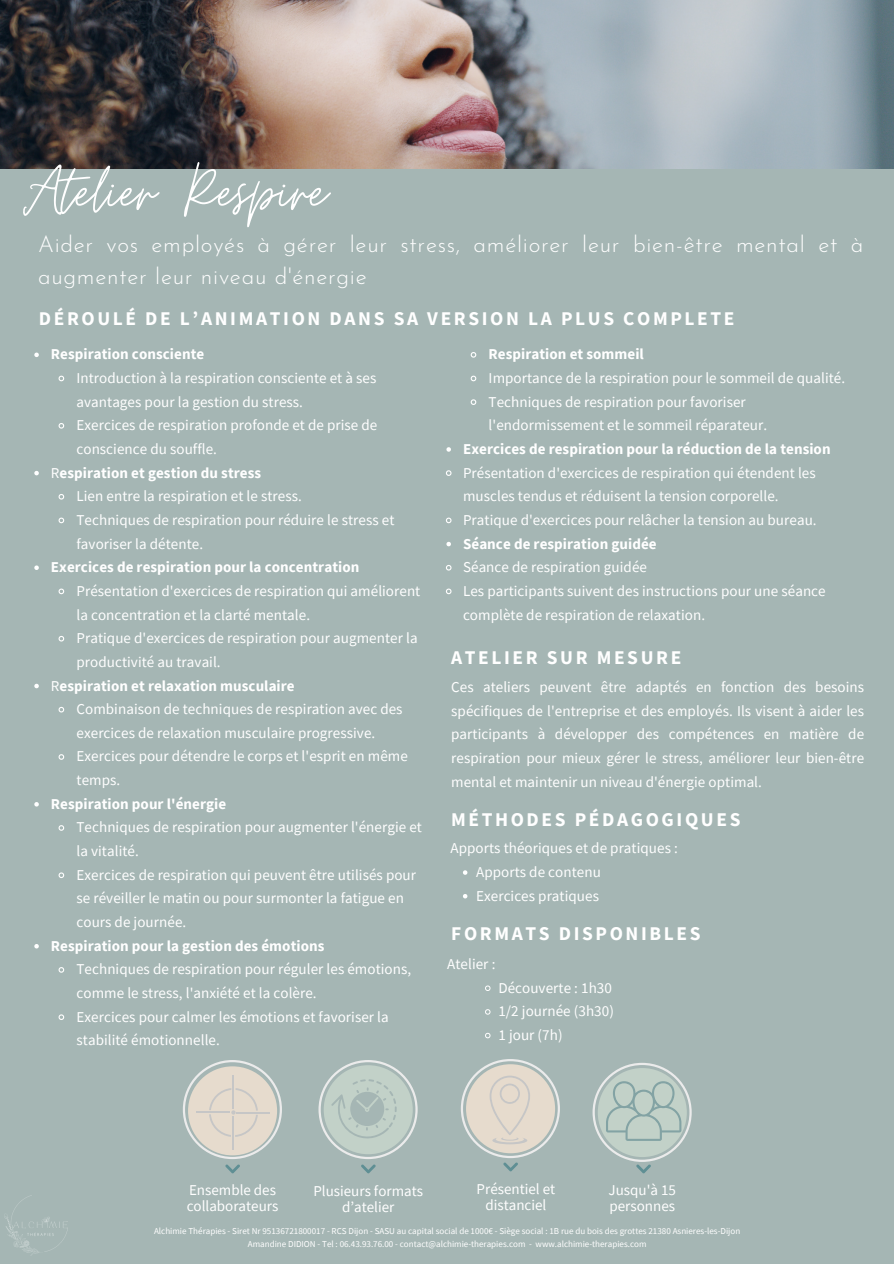
<style>
.page{position:relative;width:894px;height:1264px;background:#fff}
.page>*{position:absolute;margin:0;border:0;box-sizing:border-box;transform-origin:0 0}
.t1{font:73.8px "Moon Time";color:#fff}
.t2{font:300 22.5px/31.5px "Josefin Sans";letter-spacing:.03em;color:#fff}
.t3{font:700 19.35px "Source Sans Pro";letter-spacing:.135em;color:#fff}
.t4{font:15px/23.7px "Source Sans Pro";letter-spacing:.005em;color:#fff}
.t5{font:700 15px "Source Sans Pro";letter-spacing:.005em;color:#fff}
.t6{font:9px "Source Sans Pro";color:#fff}
.s1{font-weight:400}
</style>
<div class="page">
<div style="left:0;top:0;width:893px;height:1263px;background:#a5b6b4"></div>
<img style="left:0;top:0;width:893px;height:168px">
<svg style="left:183px;top:1060px;width:99px;height:113px"></svg>
<hr style="left:196px;top:1111px;width:34px;height:2px;background:#c6c6c6">
<svg style="left:318px;top:1060px;width:99px;height:113px"></svg>
<svg style="left:592px;top:1062px;width:99px;height:111px"></svg>
<svg style="left:460px;top:1059px;width:100px;height:112px"></svg>
<img style="left:5px;top:1195px;width:63px;height:60px">
<svg style="left:485px;top:985px;width:5px;height:6px"></svg>
<svg style="left:485px;top:1009px;width:5px;height:5px"></svg>
<svg style="left:485px;top:1032px;width:5px;height:6px"></svg>
<svg style="left:34px;top:352px;width:5px;height:5px"></svg>
<svg style="left:58px;top:375px;width:7px;height:7px"></svg>
<svg style="left:58px;top:423px;width:7px;height:6px"></svg>
<svg style="left:34px;top:471px;width:5px;height:4px"></svg>
<svg style="left:58px;top:494px;width:7px;height:6px"></svg>
<svg style="left:58px;top:517px;width:7px;height:7px"></svg>
<svg style="left:34px;top:565px;width:5px;height:5px"></svg>
<svg style="left:58px;top:588px;width:7px;height:7px"></svg>
<svg style="left:58px;top:636px;width:7px;height:6px"></svg>
<svg style="left:34px;top:683px;width:5px;height:5px"></svg>
<svg style="left:58px;top:706px;width:7px;height:7px"></svg>
<svg style="left:58px;top:754px;width:7px;height:6px"></svg>
<svg style="left:34px;top:802px;width:5px;height:4px"></svg>
<svg style="left:58px;top:825px;width:7px;height:6px"></svg>
<svg style="left:58px;top:872px;width:7px;height:6px"></svg>
<svg style="left:34px;top:944px;width:5px;height:4px"></svg>
<svg style="left:58px;top:967px;width:7px;height:6px"></svg>
<svg style="left:58px;top:1014px;width:7px;height:6px"></svg>
<svg style="left:470px;top:352px;width:7px;height:6px"></svg>
<svg style="left:470px;top:375px;width:7px;height:7px"></svg>
<svg style="left:470px;top:399px;width:7px;height:6px"></svg>
<svg style="left:446px;top:447px;width:5px;height:4px"></svg>
<svg style="left:446px;top:470px;width:6px;height:6px"></svg>
<svg style="left:446px;top:517px;width:6px;height:7px"></svg>
<svg style="left:446px;top:542px;width:5px;height:4px"></svg>
<svg style="left:446px;top:565px;width:6px;height:6px"></svg>
<svg style="left:446px;top:588px;width:6px;height:7px"></svg>
<svg style="left:463px;top:870px;width:4px;height:4px"></svg>
<svg style="left:463px;top:894px;width:4px;height:4px"></svg>
<p class="t1" style="left:23px;top:146px;width:305px">Atelier Respire</p>
<p class="t2" style="left:38px;top:231px;width:826px">Aider vos employés à gérer leur stress, améliorer leur bien-être mental et à augmenter leur niveau d'énergie</p>
<p class="t3" style="left:39px;top:306px;width:697px">DÉROULÉ DE L’ANIMATION DANS SA VERSION LA PLUS COMPLETE</p>
<p class="t5" style="left:51px;top:344px;width:155px">Respiration consciente</p>
<p class="t4" style="left:76px;top:366px;width:301px">Introduction à la respiration consciente et à ses avantages pour la gestion du stress.</p>
<p class="t4" style="left:76px;top:413px;width:302px">Exercices de respiration profonde et de prise de conscience du souffle.</p>
<p class="t5" style="left:51px;top:463px;width:212px"><span class="s1">R</span>espiration et gestion du stress</p>
<p class="t4" style="left:76px;top:484px;width:227px">Lien entre la respiration et le stress.</p>
<p class="t4" style="left:76px;top:507px;width:319px">Techniques de respiration pour réduire le stress et favoriser la détente.</p>
<p class="t5" style="left:51px;top:557px;width:310px">Exercices de respiration pour la concentration</p>
<p class="t4" style="left:76px;top:578px;width:345px">Présentation d'exercices de respiration qui améliorent la concentration et la clarté mentale.</p>
<p class="t4" style="left:76px;top:626px;width:342px">Pratique d'exercices de respiration pour augmenter la productivité au travail.</p>
<p class="t5" style="left:51px;top:675px;width:245px"><span class="s1">R</span>espiration et relaxation musculaire</p>
<p class="t4" style="left:76px;top:697px;width:327px">Combinaison de techniques de respiration avec des exercices de relaxation musculaire progressive.</p>
<p class="t4" style="left:76px;top:744px;width:333px">Exercices pour détendre le corps et l'esprit en même temps.</p>
<p class="t5" style="left:51px;top:794px;width:177px">Respiration pour l'énergie</p>
<p class="t4" style="left:76px;top:815px;width:347px">Techniques de respiration pour augmenter l'énergie et la vitalité.</p>
<p class="t4" style="left:76px;top:862px;width:341px">Exercices de respiration qui peuvent être utilisés pour se réveiller le matin ou pour surmonter la fatigue en cours de journée.</p>
<p class="t5" style="left:51px;top:936px;width:275px">Respiration pour la gestion des émotions</p>
<p class="t4" style="left:76px;top:957px;width:336px">Techniques de respiration pour réguler les émotions, comme le stress, l'anxiété et la colère.</p>
<p class="t4" style="left:76px;top:1004px;width:314px">Exercices pour calmer les émotions et favoriser la stabilité émotionnelle.</p>
<p class="t5" style="left:488px;top:344px;width:157px">Respiration et sommeil</p>
<p class="t4" style="left:488px;top:366px;width:358px">Importance de la respiration pour le sommeil de qualité.</p>
<p class="t4" style="left:488px;top:389px;width:280px">Techniques de respiration pour favoriser l'endormissement et le sommeil réparateur.</p>
<p class="t5" style="left:463px;top:439px;width:369px">Exercices de respiration pour la réduction de la tension</p>
<p class="t4" style="left:463px;top:460px;width:354px">Présentation d'exercices de respiration qui étendent les muscles tendus et réduisent la tension corporelle.</p>
<p class="t4" style="left:463px;top:507px;width:355px">Pratique d'exercices pour relâcher la tension au bureau.</p>
<p class="t5" style="left:463px;top:534px;width:195px">Séance de respiration guidée</p>
<p class="t4" style="left:463px;top:555px;width:185px">Séance de respiration guidée</p>
<p class="t4" style="left:463px;top:578px;width:364px">Les participants suivent des instructions pour une séance complète de respiration de relaxation.</p>
<p class="t3" style="left:451px;top:645px;width:232px">ATELIER SUR MESURE</p>
<p class="t4" style="left:451px;top:675px;width:414px;text-align:justify">Ces ateliers peuvent être adaptés en fonction des besoins spécifiques de l'entreprise et des employés. Ils visent à aider les participants à développer des compétences en matière de respiration pour mieux gérer le stress, améliorer leur bien-être mental et maintenir un niveau d'énergie optimal.</p>
<p class="t3" style="left:451px;top:806px;width:291px">MÉTHODES PÉDAGOGIQUES</p>
<p class="t4" style="left:476px;top:859px;width:126px">Apports de contenu</p>
<p class="t4" style="left:476px;top:883px;width:124px">Exercices pratiques</p>
<p class="t4" style="left:450px;top:836px;width:229px">Apports théoriques et de pratiques :</p>
<p class="t3" style="left:451px;top:921px;width:251px">FORMATS DISPONIBLES</p>
<p class="t4" style="left:447px;top:951px;width:50px">Atelier :</p>
<p class="t4" style="left:498px;top:975px;width:115px">Découverte : 1h30</p>
<p class="t4" style="left:498px;top:999px;width:117px">1/2 journée (3h30)</p>
<p class="t4" style="left:498px;top:1022px;width:66px">1 jour (7h)</p>
<p class="t4" style="left:476px;top:1180px;width:80px;line-height:16.4px;text-align:center">Présentiel et distanciel</p>
<p class="t4" style="left:187px;top:1181px;width:93px;line-height:16.4px">Ensemble des collaborateurs</p>
<p class="t4" style="left:313px;top:1182px;width:111px;line-height:16.4px;text-align:center">Plusieurs formats d’atelier</p>
<p class="t4" style="left:608px;top:1181px;width:69px;line-height:16.4px">Jusqu'à 15 personnes</p>
<p class="t6" style="left:154px;top:1225px;width:587px">Alchimie Thérapies - Siret Nr 95136721800017 - RCS Dijon - SASU au capital social de 1000€ - Siège social : 1B rue du bois des grottes 21380 Asnieres-les-Dijon</p>
<p class="t6" style="left:248px;top:1237px;width:400px">Amandine DIDION - Tel : 06.43.93.76.00 - contact@alchimie-therapies.com - www.alchimie-therapies.com</p>
</div>
